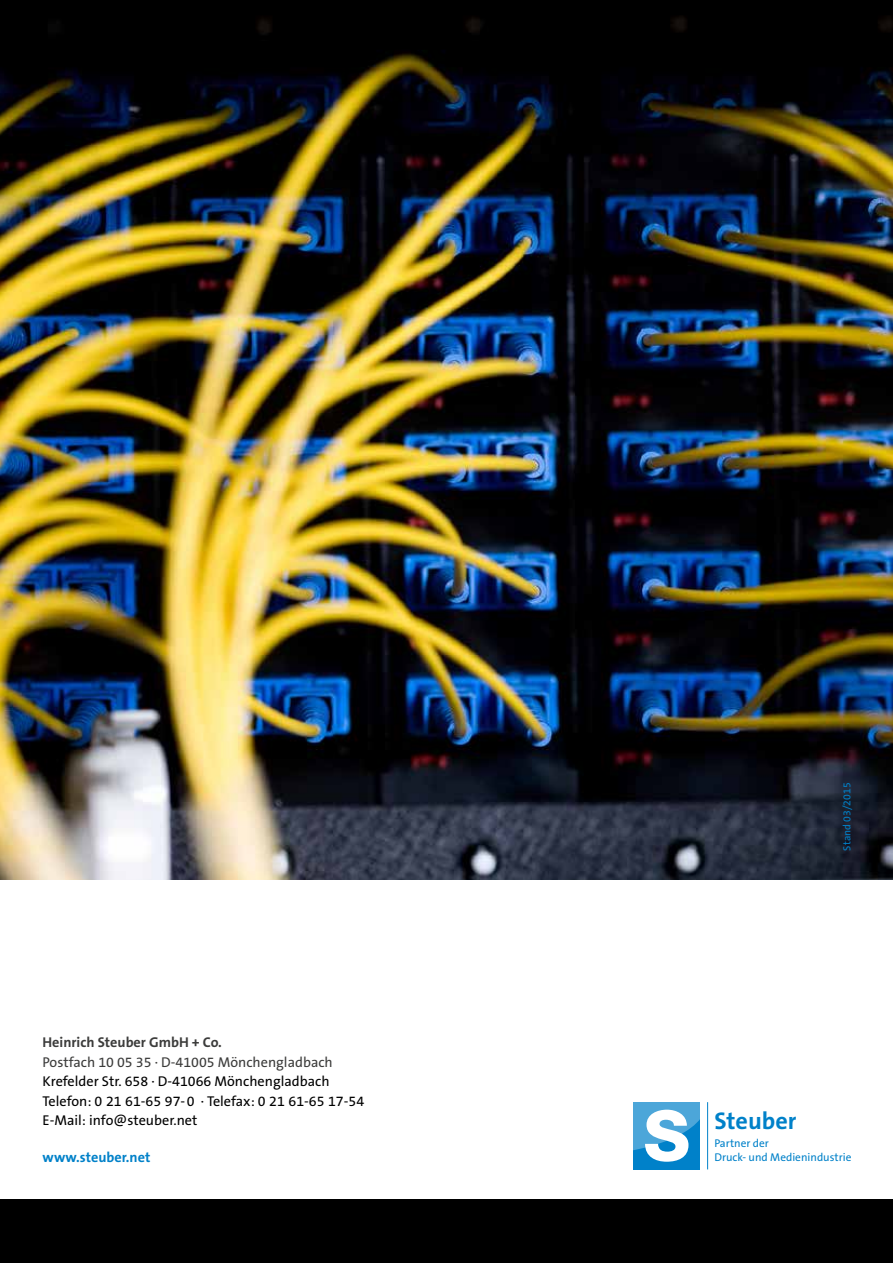
<style>
.page{position:relative;width:893px;height:1263px;background:#fff}
.page>*{position:absolute;margin:0;border:0;box-sizing:border-box;transform-origin:0 0}
.t1{font:700 24.15px "The Sans B7";color:#0081c9}
.t2{font:14.25px/19.5px "The Sans B5 Plain";color:#000}
.t3{font:14.25px "The Sans B5 Plain";color:#3c3c3b}
.t4{font:700 14.25px "The Sans B7";color:#3c3c3b}
.t5{font:700 14.25px "The Sans B7";color:#0081c9}
.t6{font:11.25px/13.5px "The Sans B5 Plain";color:#0081c9}
.t7{font:10.5px "The Sans B5 Plain";color:#0081c9}
</style>
<div class="page">
<img style="left:0;top:0;width:893px;height:880px">
<div style="left:0;top:906px;width:893px;height:357px;background:#000"></div>
<div style="left:0;top:880px;width:893px;height:319px;background:#fff"></div>
<hr style="left:707px;top:1102px;width:1px;height:67px;background:#0081c9">
<div style="left:634px;top:1102px;width:66px;height:67px;background:#0081c9"></div>
<svg style="left:634px;top:1102px;width:66px;height:60px"></svg>
<p class="t4" style="left:43px;top:1035px;width:181px">Heinrich Steuber GmbH + Co.</p>
<p class="t3" style="left:43px;top:1054px;width:292px">Postfach 10 05 35 · D-41005 Mönchengladbach</p>
<p class="t2" style="left:43px;top:1072px;width:323px">Krefelder Str. 658 · D-41066 Mönchengladbach<br>Telefon: 0 21 61-65 97- 0 · Telefax: 0 21 61-65 17-54<br>E-Mail: info@steuber.net</p>
<p class="t5" style="left:43px;top:1149px;width:109px">www.steuber.net</p>
<p class="t7" style="left:841px;top:850px;width:70px;rotate:-90deg">Stand 03/2015</p>
<h1 class="t1" style="left:714px;top:1108px;width:84px">Steuber</h1>
<p class="t6" style="left:714px;top:1137px;width:139px">Partner der<br>Druck- und Medienindustrie</p>
</div>
